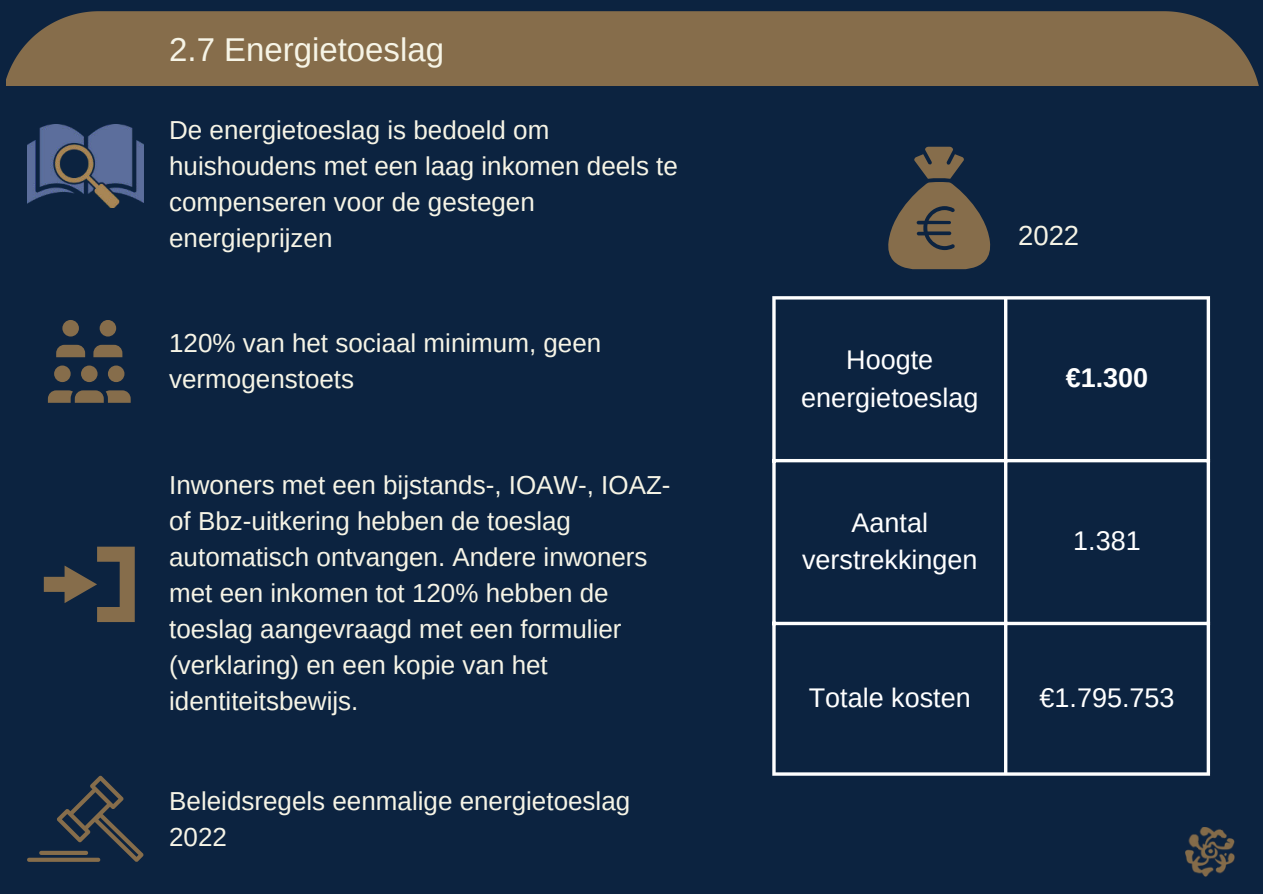
<style>
.page{position:relative;width:1263px;height:894px;background:#fff}
.page>*{position:absolute;margin:0;border:0;box-sizing:border-box;transform-origin:0 0}
.t1{font:33px "Arimo";color:#f6f4e6}
.t2{font:27.45px "Arimo";color:#f6f4e6}
.t3{font:27px/37.2px "Arimo";color:#fff;text-align:center}
.t4{font:700 27px "Arimo";color:#fff}
.t5{font:25.95px/36px "Arimo";color:#f6f4e6}
</style>
<div class="page">
<div style="left:0;top:0;width:1263px;height:893px;background:#0c2340"></div>
<img style="left:1185px;top:827px;width:50px;height:48px">
<div style="left:7px;top:11px;width:1252px;height:74px;background:#866d4b"></div>
<img style="left:28px;top:124px;width:116px;height:84px">
<svg style="left:48px;top:320px;width:83px;height:82px"></svg>
<svg style="left:888px;top:147px;width:103px;height:122px"></svg>
<svg style="left:27px;top:775px;width:116px;height:86px"></svg>
<svg style="left:44px;top:546px;width:91px;height:76px"></svg>
<svg style="left:772px;top:299px;width:4px;height:473px;background:#d9dde1"></svg>
<hr style="left:1004px;top:299px;width:3px;height:473px;background:#fff">
<hr style="left:1207px;top:299px;width:3px;height:473px;background:#fff">
<hr style="left:772px;top:296px;width:438px;height:3px;background:#fff">
<hr style="left:772px;top:459px;width:438px;height:3px;background:#fff">
<svg style="left:772px;top:621px;width:435px;height:4px;background:#d0d4da"></svg>
<hr style="left:772px;top:772px;width:438px;height:3px;background:#fff">
<p class="t1" style="left:169px;top:29px;width:276px">2.7 Energietoeslag</p>
<p class="t5" style="left:169px;top:112px;width:510px">De energietoeslag is bedoeld om huishoudens met een laag inkomen deels te compenseren voor de gestegen energieprijzen</p>
<p class="t5" style="left:169px;top:325px;width:434px">120% van het sociaal minimum, geen vermogenstoets</p>
<p class="t5" style="left:169px;top:467px;width:503px">Inwoners met een bijstands-, IOAW-, IOAZ&shy;of Bbz-uitkering hebben de toeslag automatisch ontvangen. Andere inwoners met een inkomen tot 120% hebben de toeslag aangevraagd met een formulier (verklaring) en een kopie van het identiteitsbewijs.</p>
<p class="t5" style="left:169px;top:782px;width:463px">Beleidsregels eenmalige energietoeslag<br>2022</p>
<p class="t3" style="left:801px;top:341px;width:179px">Hoogte energietoeslag</p>
<p class="t3" style="left:802px;top:504px;width:177px">Aantal verstrekkingen</p>
<p class="t2" style="left:1018px;top:218px;width:63px">2022</p>
<p class="t4" style="left:1066px;top:359px;width:84px">€1.300</p>
<p class="t3" style="left:1073px;top:522px;width:69px">1.381</p>
<p class="t3" style="left:809px;top:679px;width:163px">Totale kosten</p>
<p class="t3" style="left:1039px;top:679px;width:137px">€1.795.753</p>
</div>
